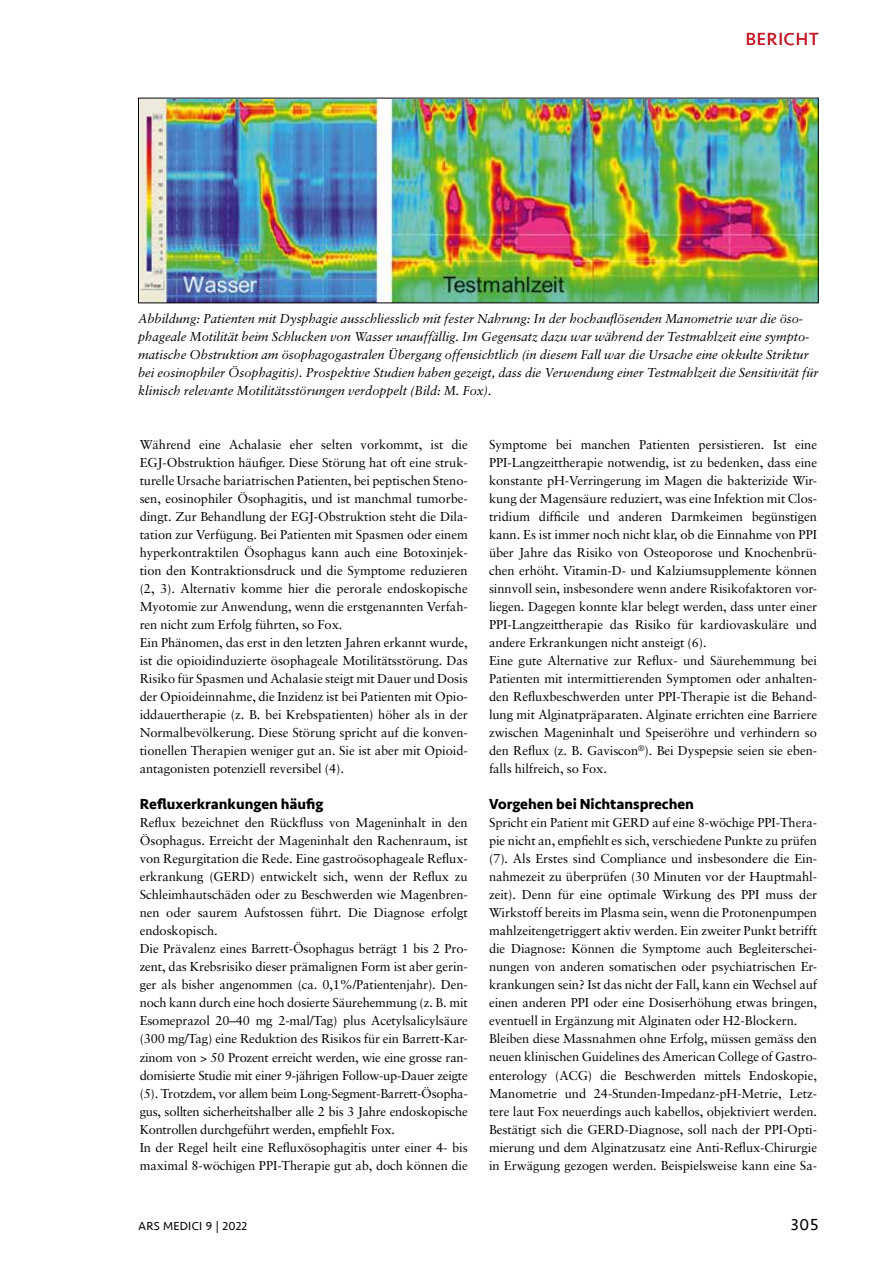
<style>
.page{position:relative;width:893px;height:1263px;background:#fff}
.page>*{position:absolute;margin:0;border:0;box-sizing:border-box;transform-origin:0 0}
.t1{font:18px "Seravek";letter-spacing:.05em;color:#c61a27}
.t2{font:16.5px "Seravek";color:#000}
.t3{font:700 15px "Seravek";color:#000}
.t4{font:12.9px/18px "Sabon";letter-spacing:-.005em;color:#000}
.t5{font:italic 12.9px/18px "Sabon";letter-spacing:-.005em;color:#000}
.t6{font:12px "Seravek";letter-spacing:.02em;color:#000}
</style>
<div class="page">
<img style="left:140px;top:100px;width:677px;height:201px">
<div style="left:138px;top:98px;width:681px;height:205px;border:1px solid #000"></div>
<h1 class="t1" style="left:746px;top:25px;width:74px">BERICHT</h1>
<p class="t5" style="left:138px;top:309px;width:682px">Abbildung: Patienten mit Dysphagie ausschliesslich mit fester Nahrung: In der hochauflösenden Manometrie war die öso&shy;phageale Motilität beim Schlucken von Wasser unauffällig. Im Gegensatz dazu war während der Testmahlzeit eine sympto&shy;matische Obstruktion am ösophagogastralen Übergang offensichtlich (in diesem Fall war die Ursache eine okkulte Striktur bei eosinophiler Ösophagitis). Prospektive Studien haben gezeigt, dass die Verwendung einer Testmahlzeit die Sensitivität für klinisch relevante Motilitätsstörungen verdoppelt (Bild: M. Fox).</p>
<p class="t4" style="left:140px;top:436px;width:330px">Während eine Achalasie eher selten vorkommt, ist die EGJ-Obstruktion häufiger. Diese Störung hat oft eine struk&shy;turelle Ursache bariatrischen Patienten, bei peptischen Steno&shy;sen, eosinophiler Ösophagitis, und ist manchmal tumorbe&shy;dingt. Zur Behandlung der EGJ-Obstruktion steht die Dila&shy;tation zur Verfügung. Bei Patienten mit Spasmen oder einem hyperkontraktilen Ösophagus kann auch eine Botoxinjek&shy;tion den Kontraktionsdruck und die Symptome reduzieren (2, 3). Alternativ komme hier die perorale endoskopische Myotomie zur Anwendung, wenn die erstgenannten Verfah&shy;ren nicht zum Erfolg führten, so Fox.<br>Ein Phänomen, das erst in den letzten Jahren erkannt wurde, ist die opioidinduzierte ösophageale Motilitätsstörung. Das Risiko für Spasmen und Achalasie steigt mit Dauer und Dosis der Opioideinnahme, die Inzidenz ist bei Patienten mit Opio&shy;iddauertherapie (z. B. bei Krebspatienten) höher als in der Normalbevölkerung. Diese Störung spricht auf die konven&shy;tionellen Therapien weniger gut an. Sie ist aber mit Opioid&shy;antagonisten potenziell reversibel (4).</p>
<p class="t3" style="left:140px;top:792px;width:185px">Refluxerkrankungen häufig</p>
<p class="t4" style="left:140px;top:814px;width:330px">Reflux bezeichnet den Rückfluss von Mageninhalt in den Ösophagus. Erreicht der Mageninhalt den Rachenraum, ist von Regurgitation die Rede. Eine gastroösophageale Reflux&shy;erkrankung (GERD) entwickelt sich, wenn der Reflux zu Schleimhautschäden oder zu Beschwerden wie Magenbren&shy;nen oder saurem Aufstossen führt. Die Diagnose erfolgt endoskopisch.<br>Die Prävalenz eines Barrett-Ösophagus beträgt 1 bis 2 Pro&shy;zent, das Krebsrisiko dieser prämalignen Form ist aber gerin&shy;ger als bisher angenommen (ca. 0,1%/Patientenjahr). Den&shy;noch kann durch eine hoch dosierte Säurehemmung (z. B. mit Esomeprazol 20–40 mg 2-mal/Tag) plus Acetylsalicylsäure (300 mg/Tag) eine Reduktion des Risikos für ein Barrett-Kar&shy;zinom von &gt; 50 Prozent erreicht werden, wie eine grosse ran&shy;domisierte Studie mit einer 9-jährigen Follow-up-Dauer zeigte (5). Trotzdem, vor allem beim Long-Segment-Barrett-Ösopha&shy;gus, sollten sicherheitshalber alle 2 bis 3 Jahre endoskopische Kontrollen durchgeführt werden, empfiehlt Fox.<br>In der Regel heilt eine Refluxösophagitis unter einer 4- bis maximal 8-wöchigen PPI-Therapie gut ab, doch können die</p>
<p class="t4" style="left:489px;top:436px;width:330px">Symptome bei manchen Patienten persistieren. Ist eine PPI-Langzeittherapie notwendig, ist zu bedenken, dass eine konstante pH-Verringerung im Magen die bakterizide Wir&shy;kung der Magensäure reduziert, was eine Infektion mit Clos&shy;tridium difficile und anderen Darmkeimen begünstigen kann. Es ist immer noch nicht klar, ob die Einnahme von PPI über Jahre das Risiko von Osteoporose und Knochenbrü&shy;chen erhöht. Vitamin-D- und Kalziumsupplemente können sinnvoll sein, insbesondere wenn andere Risikofaktoren vor&shy;liegen. Dagegen konnte klar belegt werden, dass unter einer PPI-Langzeittherapie das Risiko für kardiovaskuläre und andere Erkrankungen nicht ansteigt (6).<br>Eine gute Alternative zur Reflux- und Säurehemmung bei Patienten mit intermittierenden Symptomen oder anhalten&shy;den Refluxbeschwerden unter PPI-Therapie ist die Behand&shy;lung mit Alginatpräparaten. Alginate errichten eine Barriere zwischen Mageninhalt und Speiseröhre und verhindern so den Reflux (z. B. Gaviscon<sup>®</sup>). Bei Dyspepsie seien sie eben&shy;falls hilfreich, so Fox.</p>
<p class="t3" style="left:489px;top:792px;width:206px">Vorgehen bei Nichtansprechen</p>
<p class="t4" style="left:489px;top:814px;width:330px">Spricht ein Patient mit GERD auf eine 8-wöchige PPI-Thera&shy;pie nicht an, empfiehlt es sich, verschiedene Punkte zu prüfen (7). Als Erstes sind Compliance und insbesondere die Ein&shy;nahmezeit zu überprüfen (30 Minuten vor der Hauptmahl&shy;zeit). Denn für eine optimale Wirkung des PPI muss der Wirkstoff bereits im Plasma sein, wenn die Protonenpumpen mahlzeitengetriggert aktiv werden. Ein zweiter Punkt betrifft die Diagnose: Können die Symptome auch Begleiterschei&shy;nungen von anderen somatischen oder psychiatrischen Er&shy;krankungen sein? Ist das nicht der Fall, kann ein Wechsel auf einen anderen PPI oder eine Dosiserhöhung etwas bringen, eventuell in Ergänzung mit Alginaten oder H2-Blockern.<br>Bleiben diese Massnahmen ohne Erfolg, müssen gemäss den neuen klinischen Guidelines des American College of Gastro&shy;enterology (ACG) die Beschwerden mittels Endoskopie, Manometrie und 24-Stunden-Impedanz-pH-Metrie, Letz&shy;tere laut Fox neuerdings auch kabellos, objektiviert werden.<br>Bestätigt sich die GERD-Diagnose, soll nach der PPI-Opti&shy;mierung und dem Alginatzusatz eine Anti-Reflux-Chirurgie in Erwägung gezogen werden. Beispielsweise kann eine Sa-</p>
<p class="t6" style="left:138px;top:1217px;width:111px">ARS MEDICI 9 | 2022</p>
<p class="t2" style="left:791px;top:1212px;width:29px">305</p>
</div>
